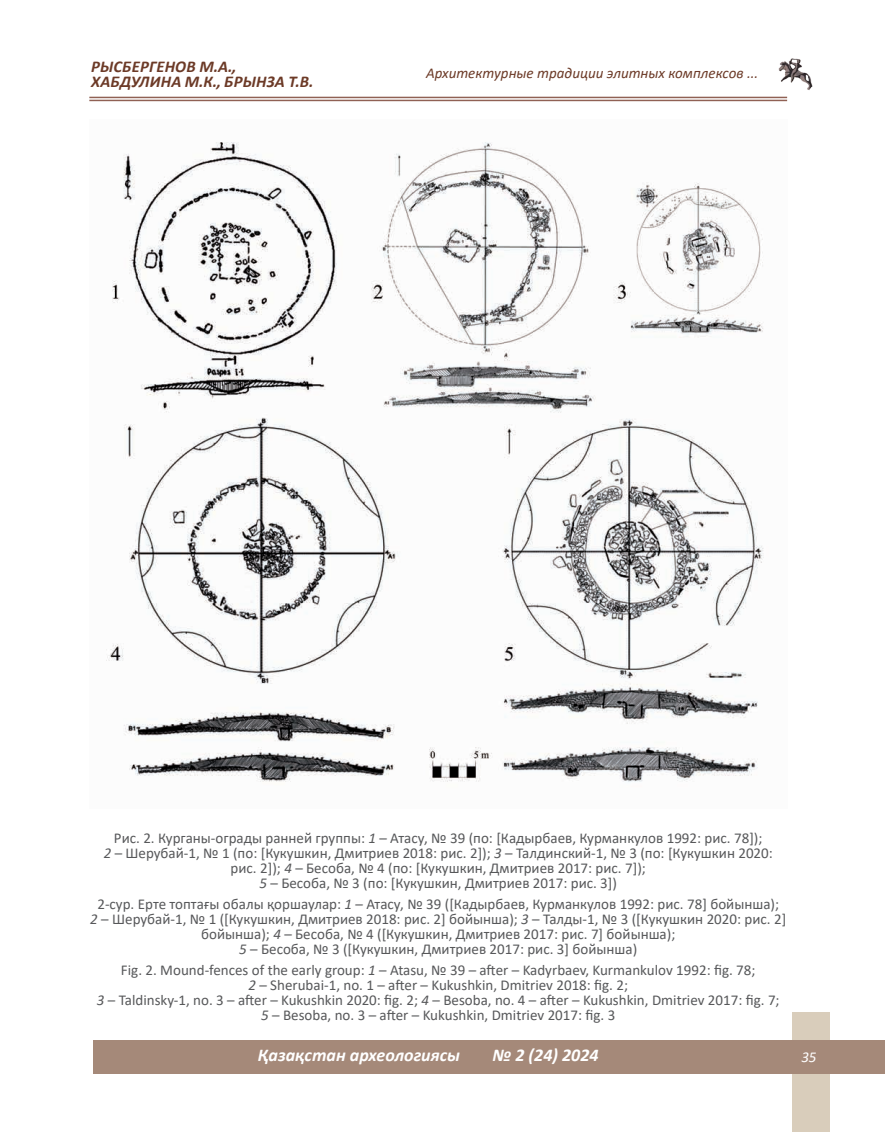
<style>
.page{position:relative;width:885px;height:1132px;background:#fff}
.page>*{position:absolute;margin:0;border:0;box-sizing:border-box;transform-origin:0 0}
.t1{font:italic 700 18px "Calibri";color:#fff}
.t2{font:italic 700 16.5px/15px "Calibri";letter-spacing:.015em;color:#6c3a27;text-align:right}
.t3{font:15px/15px "Calibri";color:#57585a;text-align:center}
.t4{font:italic 15px "Calibri";color:#6c3a27}
.t5{font:italic 15px "Calibri";color:#fff}
.s1{font-style:italic}
</style>
<div class="page">
<img style="left:778px;top:58px;width:35px;height:32px">
<hr style="left:89px;top:97px;width:698px;height:1px;background:#906154">
<hr style="left:89px;top:100px;width:698px;height:1px;background:#906154">
<div style="left:792px;top:1012px;width:37px;height:119px;background:#d9cdbb"></div>
<div style="left:0;top:1040px;width:884px;height:33px;background:#a58979"></div>
<div style="left:0;top:1022px;width:93px;height:68px;background:#fff"></div>
<img style="left:106px;top:142px;width:658px;height:640px">
<p class="t2" style="left:91px;top:58px;width:147px">нов М.А.,<br>Хабдулина М.К., Бры</p>
<p class="t2" style="left:91px;top:58px;width:50px">Рысберге</p>
<p class="t2" style="left:256px;top:73px;width:59px">нза Т.В.</p>
<p class="t4" style="left:426px;top:63px;width:334px">Архитектурные традиции элитных комплексов ...</p>
<p class="t3" style="left:104px;top:829px;width:670px">Рис. 2. Курганы-ограды ранней группы: <span class="s1">1</span> – Атасу, № 39 (по: [Кадырбаев, Курманкулов 1992: рис. 78]);<br><span class="s1">2</span> – Шерубай-1, № 1 (по: [Кукушкин, Дмитриев 2018: рис. 2]); <span class="s1">3</span> – Талдинский-1, № 3 (по: [Кукушкин 2020: рис. 2]); <span class="s1">4</span> – Бесоба, № 4 (по: [Кукушкин, Дмитриев 2017: рис. 7]);<br><span class="s1">5</span> – Бесоба, № 3 (по: [Кукушкин, Дмитриев 2017: рис. 3])</p>
<p class="t3" style="left:90px;top:895px;width:697px">2-сур. Ерте топтағы обалы қоршаулар: <span class="s1">1</span> – Атасу, № 39 ([Кадырбаев, Курманкулов 1992: рис. 78] бойынша);<br><span class="s1">2</span> – Шерубай-1, № 1 ([Кукушкин, Дмитриев 2018: рис. 2] бойынша); <span class="s1">3</span> – Талды-1, № 3 ([Кукушкин 2020: рис. 2] бойынша); <span class="s1">4</span> – Бесоба, № 4 ([Кукушкин, Дмитриев 2017: рис. 7] бойынша);<br><span class="s1">5</span> – Бесоба, № 3 ([Кукушкин, Дмитриев 2017: рис. 3] бойынша)</p>
<p class="t3" style="left:97px;top:961px;width:684px">Fig. 2. Mound-fences of the early group: <span class="s1">1</span> – Atasu, № 39 – after – Kadyrbaev, Kurmankulov 1992: fig. 78;<br><span class="s1">2</span> – Sherubai-1, no. 1 – after – Kukushkin, Dmitriev 2018: fig. 2;<br><span class="s1">3</span> – Taldinsky-1, no. 3 – after – Kukushkin 2020: fig. 2; <span class="s1">4</span> – Besoba, no. 4 – after – Kukushkin, Dmitriev 2017: fig. 7; <span class="s1">5</span> – Besoba, no. 3 – after – Kukushkin, Dmitriev 2017: fig. 3</p>
<p class="t1" style="left:258px;top:1042px;width:204px">Қазақстан археологиясы</p>
<p class="t1" style="left:492px;top:1042px;width:108px">№ 2 (24) 2024</p>
<p class="t5" style="left:801px;top:1046px;width:17px">35</p>
</div>
